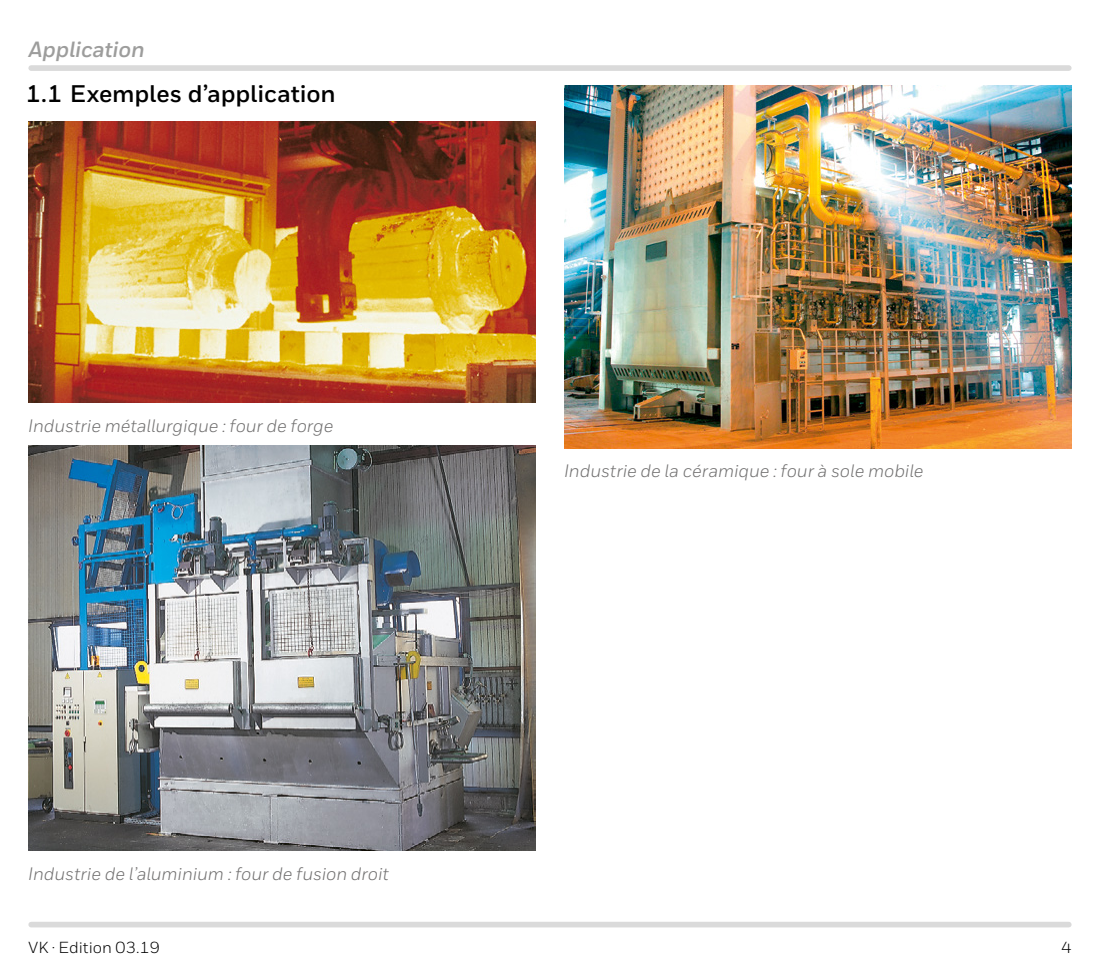
<style>
.page{position:relative;width:1100px;height:970px;background:#fff}
.page>*{position:absolute;margin:0;border:0;box-sizing:border-box;transform-origin:0 0}
.t1{font:700 24px "Honeywell Sans";letter-spacing:-.005em;color:#000}
.t2{font:italic 700 22px "Honeywell Sans";letter-spacing:-.01em;color:#9d9d9c}
.t3{font:italic 18px "Honeywell Sans";letter-spacing:-.005em;color:#706f6f}
.t4{font:16px "Honeywell Sans";letter-spacing:.005em;color:#000}
</style>
<div class="page">
<div style="left:31px;top:921px;width:1038px;height:6px;background:#dadada"></div>
<div style="left:31px;top:65px;width:1038px;height:6px;background:#dadada"></div>
<img style="left:28px;top:121px;width:508px;height:282px">
<img style="left:28px;top:445px;width:508px;height:406px">
<img style="left:564px;top:85px;width:507px;height:363px">
<p class="t2" style="left:28px;top:36px;width:118px">Application</p>
<h1 class="t1" style="left:26px;top:79px;width:311px">1.1 Exemples d’application</h1>
<p class="t3" style="left:28px;top:415px;width:307px">Industrie métallurgique : four de forge</p>
<p class="t3" style="left:28px;top:863px;width:362px">Industrie de l’aluminium : four de fusion droit</p>
<p class="t3" style="left:564px;top:460px;width:361px">Industrie de la céramique : four à sole mobile</p>
<p class="t4" style="left:28px;top:937px;width:133px">VK · Edition 03.19</p>
<p class="t4" style="left:1061px;top:937px;width:11px">4</p>
</div>
